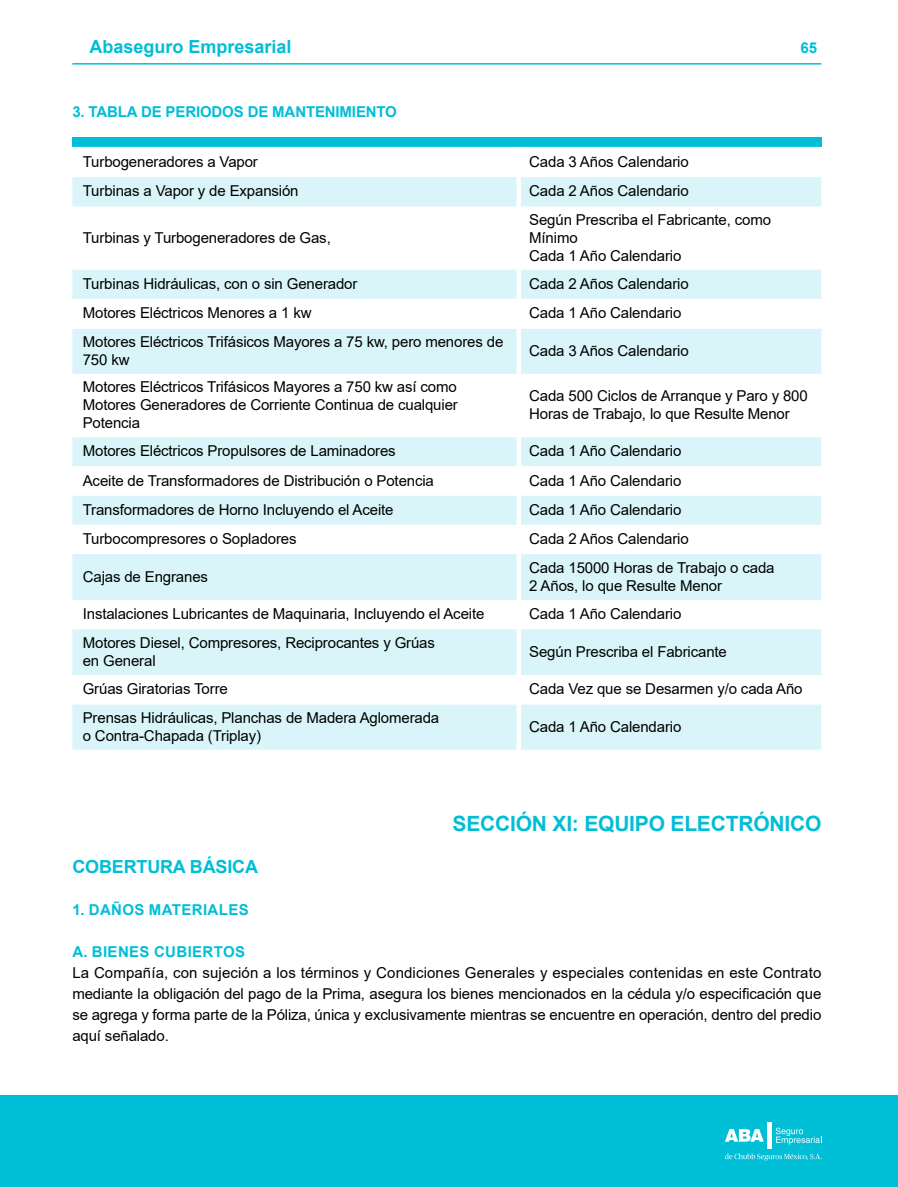
<style>
.page{position:relative;width:898px;height:1187px;background:#fff}
.page>*{position:absolute;margin:0;border:0;box-sizing:border-box;transform-origin:0 0}
.t1{font:700 21px "Arial";letter-spacing:-.01em;color:#00bed6}
.t2{font:700 18px "Arial";color:#00bed6}
.t3{font:15px/18px "Arial";letter-spacing:-.01em;color:#000}
.t4{font:700 15px "Arial";letter-spacing:-.005em;color:#00bed6}
.t5{font:700 15px "Arial";letter-spacing:.025em;color:#00bed6}
</style>
<div class="page">
<hr style="left:72px;top:63px;width:749px;height:2px;background:#00bed6">
<div style="left:0;top:1095px;width:897px;height:91px;background:#00bed6"></div>
<svg style="left:775px;top:1127px;width:45px;height:17px"></svg>
<svg style="left:725px;top:1129px;width:38px;height:12px"></svg>
<hr style="left:767px;top:1121px;width:4px;height:27px;background:#fff">
<svg style="left:724px;top:1153px;width:97px;height:7px"></svg>
<div style="left:72px;top:138px;width:749px;height:9px;background:#00bed6"></div>
<svg style="left:72px;top:177px;width:749px;height:572px;fill:#d9f5f9"></svg>
<svg style="left:72px;top:299px;width:749px;height:405px"></svg>
<div style="left:516px;top:177px;width:5px;height:29px;background:#fff"></div>
<div style="left:516px;top:206px;width:5px;height:64px;background:#fff"></div>
<div style="left:516px;top:270px;width:5px;height:29px;background:#fff"></div>
<div style="left:516px;top:299px;width:5px;height:29px;background:#fff"></div>
<div style="left:516px;top:328px;width:5px;height:46px;background:#fff"></div>
<div style="left:516px;top:374px;width:5px;height:63px;background:#fff"></div>
<div style="left:516px;top:437px;width:5px;height:29px;background:#fff"></div>
<div style="left:516px;top:466px;width:5px;height:29px;background:#fff"></div>
<div style="left:516px;top:495px;width:5px;height:29px;background:#fff"></div>
<div style="left:516px;top:524px;width:5px;height:30px;background:#fff"></div>
<div style="left:516px;top:554px;width:5px;height:46px;background:#fff"></div>
<div style="left:516px;top:600px;width:5px;height:29px;background:#fff"></div>
<div style="left:516px;top:629px;width:5px;height:46px;background:#fff"></div>
<div style="left:516px;top:675px;width:5px;height:29px;background:#fff"></div>
<div style="left:516px;top:704px;width:5px;height:45px;background:#fff"></div>
<p class="t2" style="left:89px;top:34px;width:204px">Abaseguro Empresarial</p>
<p class="t4" style="left:800px;top:38px;width:18px">65</p>
<p class="t4" style="left:72px;top:101px;width:326px">3. TABLA DE PERIODOS DE MANTENIMIENTO</p>
<p class="t3" style="left:83px;top:152px;width:176px">Turbogeneradores a Vapor</p>
<p class="t3" style="left:529px;top:152px;width:161px">Cada 3 Años Calendario</p>
<p class="t3" style="left:83px;top:182px;width:217px">Turbinas a Vapor y de Expansión</p>
<p class="t3" style="left:529px;top:182px;width:161px">Cada 2 Años Calendario</p>
<p class="t3" style="left:83px;top:228px;width:249px">Turbinas y Turbogeneradores de Gas,</p>
<p class="t3" style="left:529px;top:210px;width:243px">Según Prescriba el Fabricante, como<br>Mínimo<br>Cada 1 Año Calendario</p>
<p class="t3" style="left:83px;top:274px;width:276px">Turbinas Hidráulicas, con o sin Generador</p>
<p class="t3" style="left:529px;top:274px;width:161px">Cada 2 Años Calendario</p>
<p class="t3" style="left:83px;top:304px;width:230px">Motores Eléctricos Menores a 1 kw</p>
<p class="t3" style="left:529px;top:304px;width:154px">Cada 1 Año Calendario</p>
<p class="t3" style="left:83px;top:332px;width:422px">Motores Eléctricos Trifásicos Mayores a 75 kw, pero menores de<br>750 kw</p>
<p class="t3" style="left:529px;top:341px;width:161px">Cada 3 Años Calendario</p>
<p class="t3" style="left:83px;top:378px;width:376px;text-align:justify">Motores Eléctricos Trifásicos Mayores a 750 kw así como Motores Generadores de Corriente Continua de cualquier Potencia</p>
<p class="t3" style="left:529px;top:387px;width:280px">Cada 500 Ciclos de Arranque y Paro y 800<br>Horas de Trabajo, lo que Resulte Menor</p>
<p class="t3" style="left:83px;top:442px;width:314px">Motores Eléctricos Propulsores de Laminadores</p>
<p class="t3" style="left:529px;top:442px;width:154px">Cada 1 Año Calendario</p>
<p class="t3" style="left:83px;top:471px;width:352px">Aceite de Transformadores de Distribución o Potencia</p>
<p class="t3" style="left:529px;top:471px;width:154px">Cada 1 Año Calendario</p>
<p class="t3" style="left:83px;top:500px;width:312px">Transformadores de Horno Incluyendo el Aceite</p>
<p class="t3" style="left:529px;top:500px;width:154px">Cada 1 Año Calendario</p>
<p class="t3" style="left:83px;top:529px;width:215px">Turbocompresores o Sopladores</p>
<p class="t3" style="left:529px;top:529px;width:161px">Cada 2 Años Calendario</p>
<p class="t3" style="left:83px;top:567px;width:127px">Cajas de Engranes</p>
<p class="t3" style="left:529px;top:558px;width:247px">Cada 15000 Horas de Trabajo o cada<br>2 Años, lo que Resulte Menor</p>
<p class="t3" style="left:83px;top:604px;width:403px">Instalaciones Lubricantes de Maquinaria, Incluyendo el Aceite</p>
<p class="t3" style="left:529px;top:604px;width:154px">Cada 1 Año Calendario</p>
<p class="t3" style="left:83px;top:633px;width:353px">Motores Diesel, Compresores, Reciprocantes y Grúas en General</p>
<p class="t3" style="left:529px;top:642px;width:199px">Según Prescriba el Fabricante</p>
<p class="t3" style="left:83px;top:680px;width:146px">Grúas Giratorias Torre</p>
<p class="t3" style="left:529px;top:680px;width:275px">Cada Vez que se Desarmen y/o cada Año</p>
<p class="t3" style="left:83px;top:708px;width:358px">Prensas Hidráulicas, Planchas de Madera Aglomerada o Contra-Chapada (Triplay)</p>
<p class="t3" style="left:529px;top:717px;width:154px">Cada 1 Año Calendario</p>
<h1 class="t1" style="left:452px;top:808px;width:370px">SECCIÓN XI: EQUIPO ELECTRÓNICO</h1>
<p class="t2" style="left:72px;top:854px;width:187px">COBERTURA BÁSICA</p>
<p class="t5" style="left:72px;top:899px;width:178px">1. DAÑOS MATERIALES</p>
<p class="t5" style="left:73px;top:941px;width:174px">A. BIENES CUBIERTOS</p>
<p class="t3" style="left:72px;top:962px;width:750px;line-height:21px;text-align:justify">La Compañía, con sujeción a los términos y Condiciones Generales y especiales contenidas en este Contrato mediante la obligación del pago de la Prima, asegura los bienes mencionados en la cédula y/o especificación que se agrega y forma parte de la Póliza, única y exclusivamente mientras se encuentre en operación, dentro del predio aquí señalado.</p>
</div>
